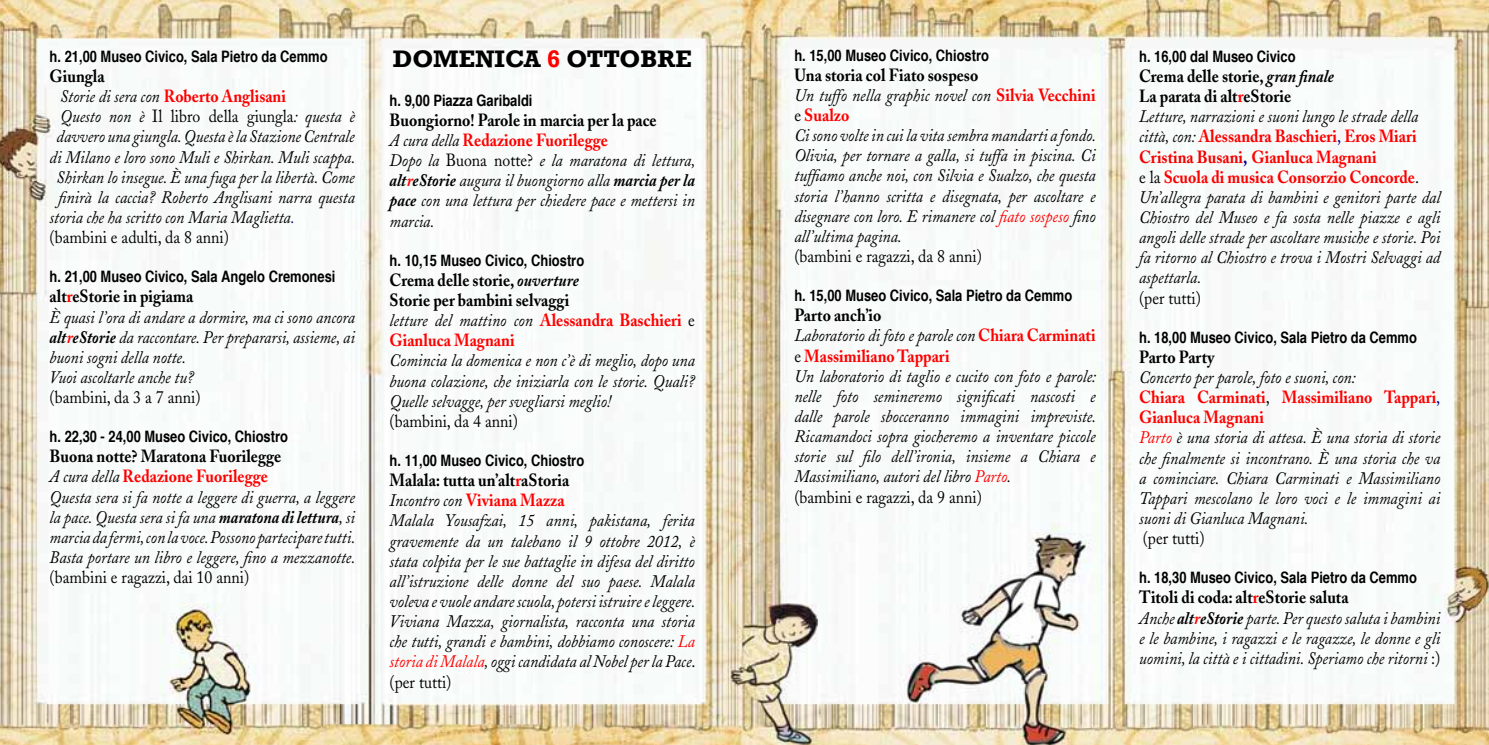
<style>
.page{position:relative;width:1489px;height:745px;background:#fff}
.page>*{position:absolute;margin:0;border:0;box-sizing:border-box;transform-origin:0 0}
.t1{font:700 24.5px "Rockwell";color:#000}
.t2{font:italic 17.5px/20.1px "Adobe Caslon";color:#000;scale:.9 1}
.t3{font:17.5px "Adobe Caslon";color:#000;scale:.9 1}
.t4{font:700 17.5px/20.1px "Adobe Caslon";color:#000;scale:.9 1}
.t5{font:700 17.5px "Adobe Caslon";color:#f00;scale:.9 1}
.t6{font:700 condensed 15.75px "Helvetica";color:#000}
.s1{font-weight:400;font-style:italic;color:#000}
.s2{font-style:italic}
.s3{color:#000090}
.s4{font-weight:700;font-style:normal}
.s5{font-weight:700;font-style:normal;color:#f00}
.s6{font-weight:700}
.s7{font-weight:700;color:#f00}
.s8{color:#f00}
.s9{font-style:normal}
.s10{font-weight:400;font-style:italic}
.s11{font-weight:400}
.s12{font-style:normal;color:#000090}
.s13{font-weight:700;font-style:normal;color:#f50000}
.s14{font-weight:700;font-style:normal;color:#000090}
</style>
<div class="page">
<img style="left:0;top:0;width:729px;height:744px">
<img style="left:729px;top:0;width:759px;height:744px">
<p class="t6" style="left:50px;top:46px;width:279px">h. 21,00 Museo Civico, Sala Pietro da Cemmo</p>
<p class="t4" style="left:50px;top:66px;width:63px">Giungla</p>
<p class="t5" style="left:60px;top:85px;width:252px"><span class="s1">Storie di sera con</span> Roberto Anglisani</p>
<p class="t3" style="left:60px;top:106px;width:329px"><span class="s2">Questo non è</span> Il libro della giungla<span class="s2">: questa è</span></p>
<p class="t2" style="left:57px;top:127px;width:333px">davvero una giungla. Questa è la Stazione Centrale</p>
<p class="t2" style="left:50px;top:147px;width:341px">di Milano e loro sono Muli e Shirkan. Muli scappa.</p>
<p class="t2" style="left:57px;top:167px;width:333px">Shirkan lo insegue. È una fuga per la libertà. Come</p>
<p class="t2" style="left:58px;top:187px;width:331px">finirà la caccia? Roberto Anglisani narra questa</p>
<p class="t2" style="left:50px;top:208px;width:274px">storia che ha scritto con Maria Maglietta<span class="s3">.</span></p>
<p class="t3" style="left:50px;top:227px;width:201px">(bambini e adulti, da 8 anni)</p>
<p class="t6" style="left:50px;top:266px;width:287px">h. 21,00 Museo Civico, Sala Angelo Cremonesi</p>
<p class="t2" style="left:50px;top:287px;width:340px"><span class="s4">alt</span><span class="s5">r</span><span class="s4">eStorie in pigiama<br></span>È quasi l’ora di andare a dormire, ma ci sono ancora <span class="s6">alt</span><span class="s7">r</span><span class="s6">eStorie</span> da raccontare. Per prepararsi, assieme, ai buoni sogni della notte.<br>Vuoi ascoltarle anche tu?</p>
<p class="t3" style="left:50px;top:386px;width:169px">(bambini, da 3 a 7 anni)</p>
<p class="t6" style="left:50px;top:426px;width:240px">h. 22,30 - 24,00 Museo Civico, Chiostro</p>
<p class="t2" style="left:50px;top:447px;width:341px"><span class="s4">Buona notte? Maratona Fuorilegge<br></span>A cura della <span class="s5">Redazione Fuorilegge<br></span>Questa sera si fa notte a leggere di guerra, a leggere la pace. Questa sera si fa una <span class="s6">maratona di lettura</span>, si marcia da fermi, con la voce. Possono partecipare tutti.<br>Basta portare un libro e leggere, fino a mezzanotte.</p>
<p class="t3" style="left:50px;top:566px;width:223px">(bambini e ragazzi, dai 10 anni)</p>
<h1 class="t1" style="left:392px;top:43px;width:300px">DOMENICA <span class="s8">6</span> OTTOBRE</h1>
<p class="t6" style="left:389px;top:90px;width:144px">h. 9,00 Piazza Garibaldi</p>
<p class="t2" style="left:389px;top:111px;width:341px"><span class="s4">Buongiorno! Parole in marcia per la pace<br></span>A cura della <span class="s5">Redazione Fuorilegge<br></span>Dopo la <span class="s9">Buona notte?</span> e la maratona di lettura, <span class="s6">alt</span><span class="s7">r</span><span class="s6">eStorie</span> augura il buongiorno alla <span class="s6">marcia per la pace</span> con una lettura per chiedere pace e mettersi in marcia.</p>
<p class="t6" style="left:389px;top:250px;width:196px">h. 10,15 Museo Civico, Chiostro</p>
<p class="t4" style="left:389px;top:270px;width:340px">Crema delle storie, <span class="s2">ouverture<br></span>Storie per bambini selvaggi<br><span class="s10">letture del mattino con</span> <span class="s8">Alessandra Baschieri</span> <span class="s11">e<br></span><span class="s8">Gianluca Magnani</span></p>
<p class="t2" style="left:389px;top:351px;width:341px;text-align:justify">Comincia la domenica e non c’è di meglio, dopo una buona colazione, che iniziarla con le storie. Quali?<br>Quelle selvagge, per svegliarsi meglio!</p>
<p class="t3" style="left:389px;top:410px;width:144px">(bambini, da 4 anni)</p>
<p class="t6" style="left:389px;top:450px;width:196px">h. 11,00 Museo Civico, Chiostro</p>
<p class="t2" style="left:389px;top:470px;width:341px"><span class="s4">Malala: tutta un’alt</span><span class="s5">r</span><span class="s4">aStoria<br></span>Incontro con <span class="s5">Viviana Mazza<br></span>Malala Yousafzai, 15 anni, pakistana, ferita gravemente da un talebano il 9 ottobre 2012, è stata colpita per le sue battaglie in difesa del diritto all’istruzione delle donne del suo paese. Malala voleva e vuole andare scuola, potersi istruire e leggere.<br>Viviana Mazza, giornalista, racconta una storia che tutti, grandi e bambini, dobbiamo conoscere: <span class="s8">La storia di Malala</span>, oggi candidata al Nobel per la Pace<span class="s9">. (per tutti)</span></p>
<p class="t6" style="left:794px;top:45px;width:196px">h. 15,00 Museo Civico, Chiostro</p>
<p class="t2" style="left:794px;top:65px;width:337px"><span class="s4">Una storia col Fiato sospeso<br></span>Un tuffo nella graphic novel con <span class="s5">Silvia Vecchini </span><span class="s9">e</span> <span class="s5">Sualzo<br></span>Ci sono volte in cui la vita sembra mandarti a fondo.<br>Olivia, per tornare a galla, si tuffa in piscina. Ci tuffiamo anche noi, con Silvia e Sualzo, che questa storia l’hanno scritta e disegnata, per ascoltare e disegnare con loro. E rimanere col <span class="s8">fiato sospeso</span> fino all’ultima pagina.</p>
<p class="t3" style="left:794px;top:246px;width:210px">(bambini e ragazzi, da 8 anni)</p>
<p class="t6" style="left:794px;top:285px;width:279px">h. 15,00 Museo Civico, Sala Pietro da Cemmo</p>
<p class="t2" style="left:794px;top:306px;width:337px"><span class="s4">Parto anch’io<br></span>Laboratorio di foto e parole con <span class="s5">Chiara Carminati </span><span class="s9">e</span> <span class="s5">Massimiliano Tappari<br></span>Un laboratorio di taglio e cucito con foto e parole: nelle foto semineremo significati nascosti e dalle parole sbocceranno immagini impreviste.<br>Ricamandoci sopra giocheremo a inventare piccole storie sul filo dell’ironia, insieme a Chiara e Massimiliano, autori del libro <span class="s8">Parto</span>.<br><span class="s9">(bambini e ragazzi, da 9 anni)</span></p>
<p class="t6" style="left:1138px;top:46px;width:158px">h. 16,00 dal Museo Civico</p>
<p class="t2" style="left:1138px;top:67px;width:336px"><span class="s4">Crema delle storie,</span> <span class="s6">gran finale<br></span><span class="s4">La parata di alt</span><span class="s5">r</span><span class="s4">eStorie<br></span>Letture, narrazioni e suoni lungo le strade della città, con: <span class="s5">Alessandra Baschieri</span><span class="s12">,</span> <span class="s5">Eros Miari </span><span class="s13">Cristina Busani</span><span class="s14">,</span> <span class="s5">Gianluca Magnani<br></span><span class="s9">e la</span> <span class="s5">Scuola di musica Consorzio Concorde</span><span class="s9">.<br></span>Un’allegra parata di bambini e genitori parte dal Chiostro del Museo e fa sosta nelle piazze e agli angoli delle strade per ascoltare musiche e storie. Poi fa ritorno al Chiostro e trova i Mostri Selvaggi ad aspettarla.</p>
<p class="t3" style="left:1138px;top:287px;width:70px">(per tutti)</p>
<p class="t6" style="left:1138px;top:327px;width:279px">h. 18,00 Museo Civico, Sala Pietro da Cemmo</p>
<p class="t4" style="left:1138px;top:346px;width:85px">Parto Party</p>
<p class="t2" style="left:1138px;top:367px;width:336px">Concerto per parole, foto e suoni, con:<br><span class="s5">Chiara Carminati</span><span class="s9">,</span> <span class="s5">Massimiliano Tappari</span><span class="s12">, </span><span class="s5">Gianluca Magnani<br></span><span class="s8">Parto</span> è una storia di attesa. È una storia di storie che finalmente si incontrano. È una storia che va a cominciare. Chiara Carminati e Massimiliano Tappari mescolano le loro voci e le immagini ai suoni di Gianluca Magnani.</p>
<p class="t3" style="left:1142px;top:527px;width:70px">(per tutti)</p>
<p class="t6" style="left:1138px;top:567px;width:279px">h. 18,30 Museo Civico, Sala Pietro da Cemmo</p>
<p class="t2" style="left:1138px;top:588px;width:336px"><span class="s4">Titoli di coda: alt</span><span class="s5">r</span><span class="s4">eStorie saluta<br></span>Anche <span class="s6">alt</span><span class="s7">r</span><span class="s6">eStorie</span> parte. Per questo saluta i bambini e le bambine, i ragazzi e le ragazze, le donne e gli uomini, la città e i cittadini. Speriamo che ritorni <span class="s9">:)</span></p>
</div>
